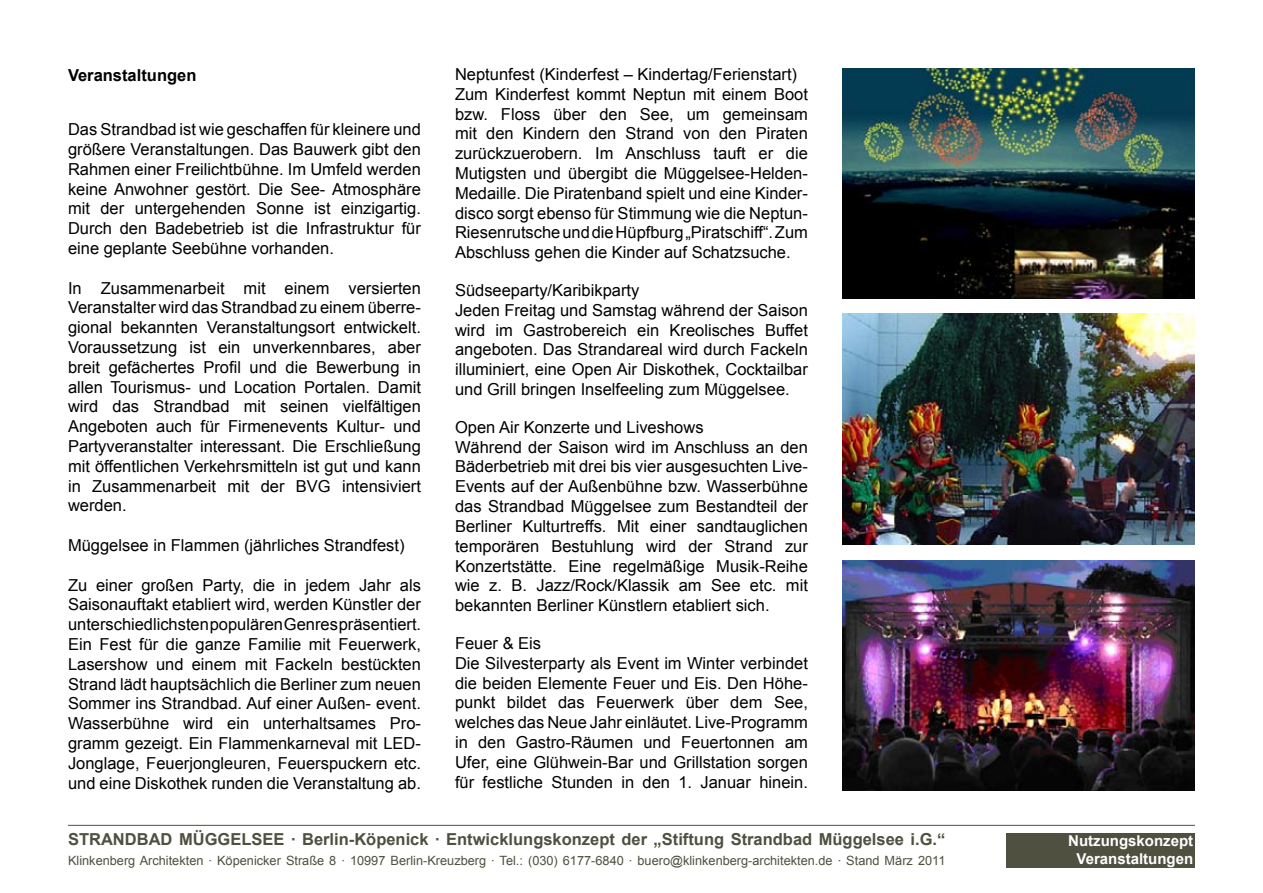
<style>
.page{position:relative;width:1263px;height:893px;background:#fff}
.page>*{position:absolute;margin:0;border:0;box-sizing:border-box;transform-origin:0 0}
.t1{font:16.5px/19.8px "Arial";color:#000}
.t2{font:700 16.5px "Arial";color:#4f5040}
.t3{font:700 16.5px "Arial";color:#000}
.t4{font:700 15px/18px "Arial";color:#fff;text-align:center}
.t5{font:12.75px "Arial";color:#4f5040}
</style>
<div class="page">
<div style="left:1006px;top:833px;width:189px;height:34px;background:#4f5040"></div>
<hr style="left:68px;top:825px;width:1127px;height:1px;background:#4f5040">
<img style="left:842px;top:68px;width:353px;height:231px">
<img style="left:842px;top:314px;width:353px;height:230px">
<img style="left:842px;top:561px;width:353px;height:230px">
<p class="t1" style="left:455px;top:65px;width:354px">Neptunfest (Kinderfest – Kindertag/Ferienstart)<br>Zum Kinderfest kommt Neptun mit einem Boot bzw. Floss über den See, um gemeinsam mit den Kindern den Strand von den Piraten zurückzuerobern. Im Anschluss tauft er die Mutigsten und übergibt die Müggelsee-Helden-Medaille. Die Piratenband spielt und eine Kinder&shy;disco sorgt ebenso für Stimmung wie die Neptun-Riesenrutsche und die Hüpfburg „Piratschiff“. Zum Abschluss gehen die Kinder auf Schatzsuche.</p>
<p class="t1" style="left:455px;top:281px;width:354px">Südseeparty/Karibikparty<br>Jeden Freitag und Samstag während der Saison wird im Gastrobereich ein Kreolisches Buffet angeboten. Das Strandareal wird durch Fackeln illuminiert, eine Open Air Diskothek, Cocktailbar und Grill bringen Inselfeeling zum Müggelsee.</p>
<p class="t1" style="left:455px;top:417px;width:354px">Open Air Konzerte und Liveshows<br>Während der Saison wird im Anschluss an den Bäderbetrieb mit drei bis vier ausgesuchten Live-Events auf der Außenbühne bzw. Wasserbühne das Strandbad Müggelsee zum Bestandteil der Berliner Kulturtreffs. Mit einer sandtauglichen temporären Bestuhlung wird der Strand zur Konzertstätte. Eine regelmäßige Musik-Reihe wie z. B. Jazz/Rock/Klassik am See etc. mit bekannten Berliner Künstlern etabliert sich.</p>
<p class="t1" style="left:455px;top:633px;width:354px">Feuer &amp; Eis<br>Die Silvesterparty als Event im Winter verbindet die beiden Elemente Feuer und Eis. Den Höhe&shy;punkt bildet das Feuerwerk über dem See, welches das Neue Jahr einläutet. Live-Programm in den Gastro-Räumen und Feuertonnen am Ufer, eine Glühwein-Bar und Grillstation sorgen für festliche Stunden in den 1. Januar hinein.</p>
<p class="t3" style="left:68px;top:64px;width:130px">Veranstaltungen</p>
<p class="t1" style="left:68px;top:120px;width:354px;text-align:justify">Das Strandbad ist wie geschaffen für kleinere und größere Veranstaltungen. Das Bauwerk gibt den Rahmen einer Freilichtbühne. Im Umfeld werden keine Anwohner gestört. Die See- Atmosphäre mit der untergehenden Sonne ist einzigartig.<br>Durch den Badebetrieb ist die Infrastruktur für eine geplante Seebühne vorhanden.</p>
<p class="t1" style="left:68px;top:278px;width:354px;text-align:justify">In Zusammenarbeit mit einem versierten Veranstalter wird das Strandbad zu einem überre&shy;gional bekannten Veranstaltungsort entwickelt.<br>Voraussetzung ist ein unverkennbares, aber breit gefächertes Profil und die Bewerbung in allen Tourismus- und Location Portalen. Damit wird das Strandbad mit seinen vielfältigen Angeboten auch für Firmenevents Kultur- und Partyveranstalter interessant. Die Erschließung mit öffentlichen Verkehrsmitteln ist gut und kann in Zusammenarbeit mit der BVG intensiviert werden.</p>
<p class="t1" style="left:68px;top:535px;width:338px">Müggelsee in Flammen (jährliches Strandfest)</p>
<p class="t1" style="left:68px;top:575px;width:355px;text-align:justify">Zu einer großen Party, die in jedem Jahr als Saisonauftakt etabliert wird, werden Künstler der unterschiedlichsten populären Genres präsentiert.<br>Ein Fest für die ganze Familie mit Feuerwerk, Lasershow und einem mit Fackeln bestückten Strand lädt hauptsächlich die Berliner zum neuen Sommer ins Strandbad. Auf einer Außen- event.<br>Wasserbühne wird ein unterhaltsames Pro&shy;gramm gezeigt. Ein Flammenkarneval mit LED-Jonglage, Feuerjongleuren, Feuerspuckern etc. und eine Diskothek runden die Veranstaltung ab.</p>
<p class="t2" style="left:68px;top:828px;width:879px">STRANDBAD MÜGGELSEE · Berlin-Köpenick · Entwicklungskonzept der „Stiftung Strandbad Müggelsee i.G.“</p>
<p class="t5" style="left:68px;top:853px;width:879px">Klinkenberg Architekten · Köpenicker Straße 8 · 10997 Berlin-Kreuzberg · Tel.: (030) 6177-6840 · buero@klinkenberg-architekten.de · Stand März 2011</p>
<p class="t4" style="left:1068px;top:832px;width:126px">Nutzungskonzept<br>Veranstaltungen</p>
</div>
